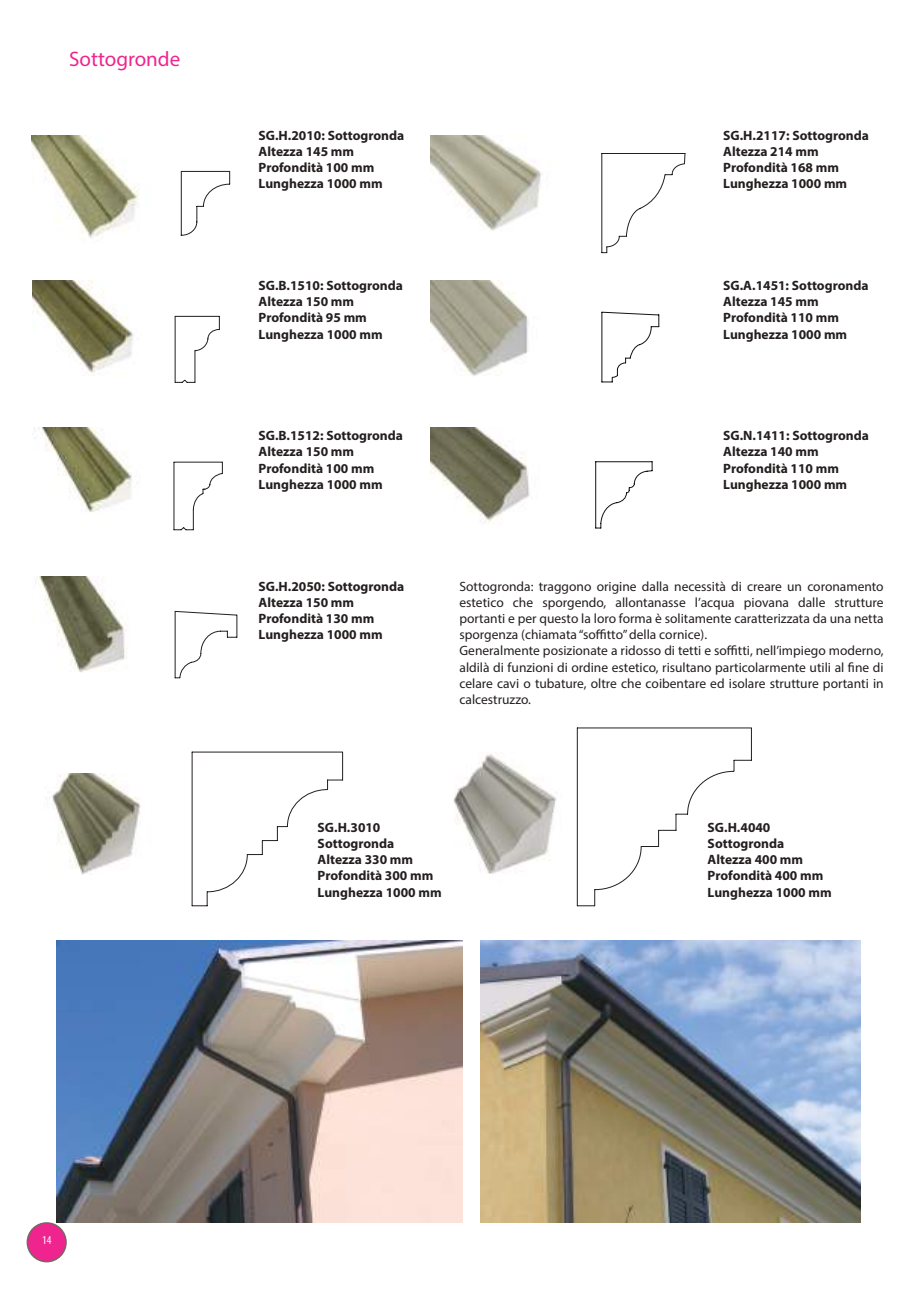
<style>
.page{position:relative;width:919px;height:1289px;background:#fff}
.page>*{position:absolute;margin:0;border:0;box-sizing:border-box;transform-origin:0 0}
.t1{font:21px "Myriad Pro";color:#f0248e}
.t2{font:700 13.5px/16.2px "Myriad Pro";color:#241f1f}
.t3{font:13.5px/16.2px "Myriad Pro";color:#241f1f}
.t4{font:condensed 12px "Myriad Pro";color:#fff}
</style>
<div class="page">
<div style="left:27px;top:1222px;width:39px;height:39px;background:#f0248e;border-radius:50%"></div>
<div style="left:27px;top:1222px;width:40px;height:40px;border:2px solid #756761;border-radius:50%"></div>
<img style="left:56px;top:940px;width:406px;height:282px">
<img style="left:480px;top:940px;width:380px;height:282px">
<img style="left:33px;top:280px;width:101px;height:96px">
<img style="left:34px;top:428px;width:98px;height:84px">
<img style="left:37px;top:576px;width:90px;height:96px">
<img style="left:46px;top:773px;width:95px;height:101px">
<img style="left:31px;top:135px;width:109px;height:104px">
<img style="left:430px;top:135px;width:82px;height:18px">
<svg style="left:181px;top:153px;width:504px;height:18px"></svg>
<svg style="left:173px;top:171px;width:579px;height:735px"></svg>
<h1 class="t1" style="left:69px;top:46px;width:113px">Sottogronde</h1>
<p class="t2" style="left:258px;top:127px;width:147px">SG.H.2010: Sottogronda<br>Altezza 145 mm<br>Profondità 100 mm<br>Lunghezza 1000 mm</p>
<p class="t2" style="left:258px;top:277px;width:146px">SG.B.1510: Sottogronda<br>Altezza 150 mm<br>Profondità 95 mm<br>Lunghezza 1000 mm</p>
<p class="t2" style="left:258px;top:427px;width:146px">SG.B.1512: Sottogronda<br>Altezza 150 mm<br>Profondità 100 mm<br>Lunghezza 1000 mm</p>
<p class="t2" style="left:258px;top:577px;width:147px">SG.H.2050: Sottogronda<br>Altezza 150 mm<br>Profondità 130 mm<br>Lunghezza 1000 mm</p>
<p class="t2" style="left:723px;top:127px;width:147px">SG.H.2117: Sottogronda<br>Altezza 214 mm<br>Profondità 168 mm<br>Lunghezza 1000 mm</p>
<p class="t2" style="left:723px;top:277px;width:147px">SG.A.1451: Sottogronda<br>Altezza 145 mm<br>Profondità 110 mm<br>Lunghezza 1000 mm</p>
<p class="t2" style="left:723px;top:427px;width:147px">SG.N.1411: Sottogronda<br>Altezza 140 mm<br>Profondità 110 mm<br>Lunghezza 1000 mm</p>
<p class="t3" style="left:459px;top:577px;width:425px">Sottogronda: traggono origine dalla necessità di creare un coronamento estetico che sporgendo, allontanasse l’acqua piovana dalle strutture portanti e per questo la loro forma è solitamente caratterizzata da una netta sporgenza (chiamata “soffitto” della cornice).<br>Generalmente posizionate a ridosso di tetti e soffitti, nell’impiego moderno, aldilà di funzioni di ordine estetico, risultano particolarmente utili al fine di celare cavi o tubature, oltre che coibentare ed isolare strutture portanti in calcestruzzo.</p>
<p class="t2" style="left:317px;top:818px;width:125px">SG.H.3010<br>Sottogronda<br>Altezza 330 mm<br>Profondità 300 mm<br>Lunghezza 1000 mm</p>
<p class="t2" style="left:707px;top:818px;width:125px">SG.H.4040<br>Sottogronda<br>Altezza 400 mm<br>Profondità 400 mm<br>Lunghezza 1000 mm</p>
<p class="t4" style="left:42px;top:1232px;width:11px">14</p>
</div>
